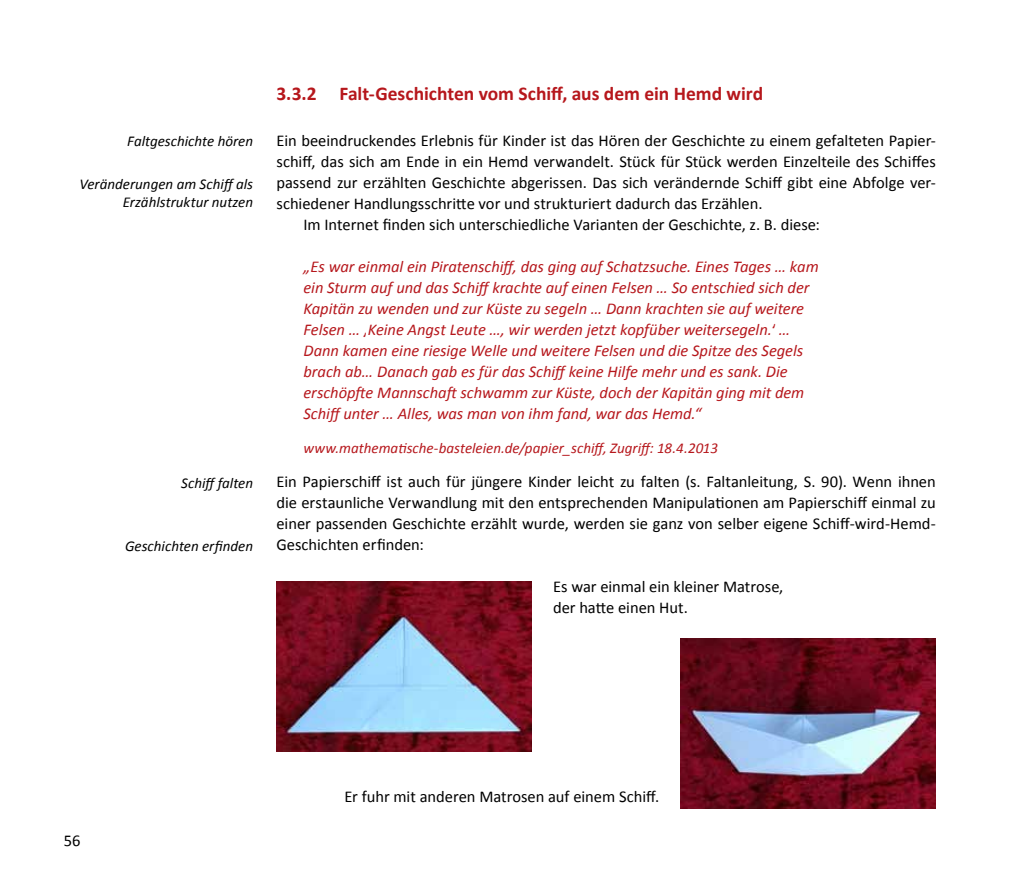
<style>
.page{position:relative;width:1021px;height:893px;background:#fff}
.page>*{position:absolute;margin:0;border:0;box-sizing:border-box;transform-origin:0 0}
.t1{font:700 19.5px "Calibri";letter-spacing:-.005em;color:#b6171c}
.t2{font:16.5px/21px "Calibri";letter-spacing:-.005em;color:#000;text-align:justify}
.t3{font:italic 16.5px/21px "Calibri";letter-spacing:-.005em;color:#b6171c}
.t4{font:italic 15px/18px "Calibri";color:#000;text-align:right}
.t5{font:italic 15px "Calibri";color:#b6171c}
</style>
<div class="page">
<img style="left:276px;top:581px;width:255px;height:170px">
<img style="left:680px;top:639px;width:255px;height:169px">
<p class="t4" style="left:127px;top:132px;width:127px">Faltgeschichte hören</p>
<p class="t4" style="left:79px;top:175px;width:175px">Veränderungen am Schiff als<br>Erzählstruktur nutzen</p>
<p class="t4" style="left:181px;top:474px;width:73px">Schiff falten</p>
<p class="t4" style="left:125px;top:537px;width:129px">Geschichten erfinden</p>
<p class="t1" style="left:276px;top:81px;width:488px">3.3.2 Falt-Geschichten vom Schiff, aus dem ein Hemd wird</p>
<p class="t2" style="left:276px;top:130px;width:661px">Ein beeindruckendes Erlebnis für Kinder ist das Hören der Geschichte zu einem gefalteten Papier-</p>
<p class="t2" style="left:276px;top:151px;width:661px">schiff, das sich am Ende in ein Hemd verwandelt. Stück für Stück werden Einzelteile des Schiffes</p>
<p class="t2" style="left:276px;top:172px;width:661px">passend zur erzählten Geschichte abgerissen. Das sich verändernde Schiff gibt eine Abfolge ver-</p>
<p class="t2" style="left:276px;top:193px;width:487px">schiedener Handlungsschritte vor und strukturiert dadurch das Erzählen.</p>
<p class="t2" style="left:303px;top:214px;width:518px">Im Internet finden sich unterschiedliche Varianten der Geschichte, z. B. diese:</p>
<p class="t3" style="left:303px;top:256px;width:516px">„Es war einmal ein Piratenschiff, das ging auf Schatzsuche. Eines Tages … kam ein Sturm auf und das Schiff krachte auf einen Felsen … So entschied sich der Kapitän zu wenden und zur Küste zu segeln … Dann krachten sie auf weitere Felsen … ͵Keine Angst Leute …, wir werden jetzt kopfüber weitersegeln.ʹ … Dann kamen eine riesige Welle und weitere Felsen und die Spitze des Segels brach ab… Danach gab es für das Schiff keine Hilfe mehr und es sank. Die erschöpfte Mannschaft schwamm zur Küste, doch der Kapitän ging mit dem Schiff unter … Alles, was man von ihm fand, war das Hemd.“</p>
<p class="t5" style="left:303px;top:438px;width:416px">www.mathematische-basteleien.de/papier_schiff, Zugriff: 18.4.2013</p>
<p class="t2" style="left:276px;top:471px;width:661px">Ein Papierschiff ist auch für jüngere Kinder leicht zu falten (s. Faltanleitung, S. 90). Wenn ihnen die erstaunliche Verwandlung mit den entsprechenden Manipulationen am Papierschiff einmal zu einer passenden Geschichte erzählt wurde, werden sie ganz von selber eigene Schiff-wird-Hemd-Geschichten erfinden:</p>
<p class="t2" style="left:553px;top:576px;width:232px">Es war einmal ein kleiner Matrose, der hatte einen Hut.</p>
<p class="t2" style="left:64px;top:830px;width:18px">56</p>
<p class="t2" style="left:344px;top:786px;width:316px">Er fuhr mit anderen Matrosen auf einem Schiff.</p>
</div>
